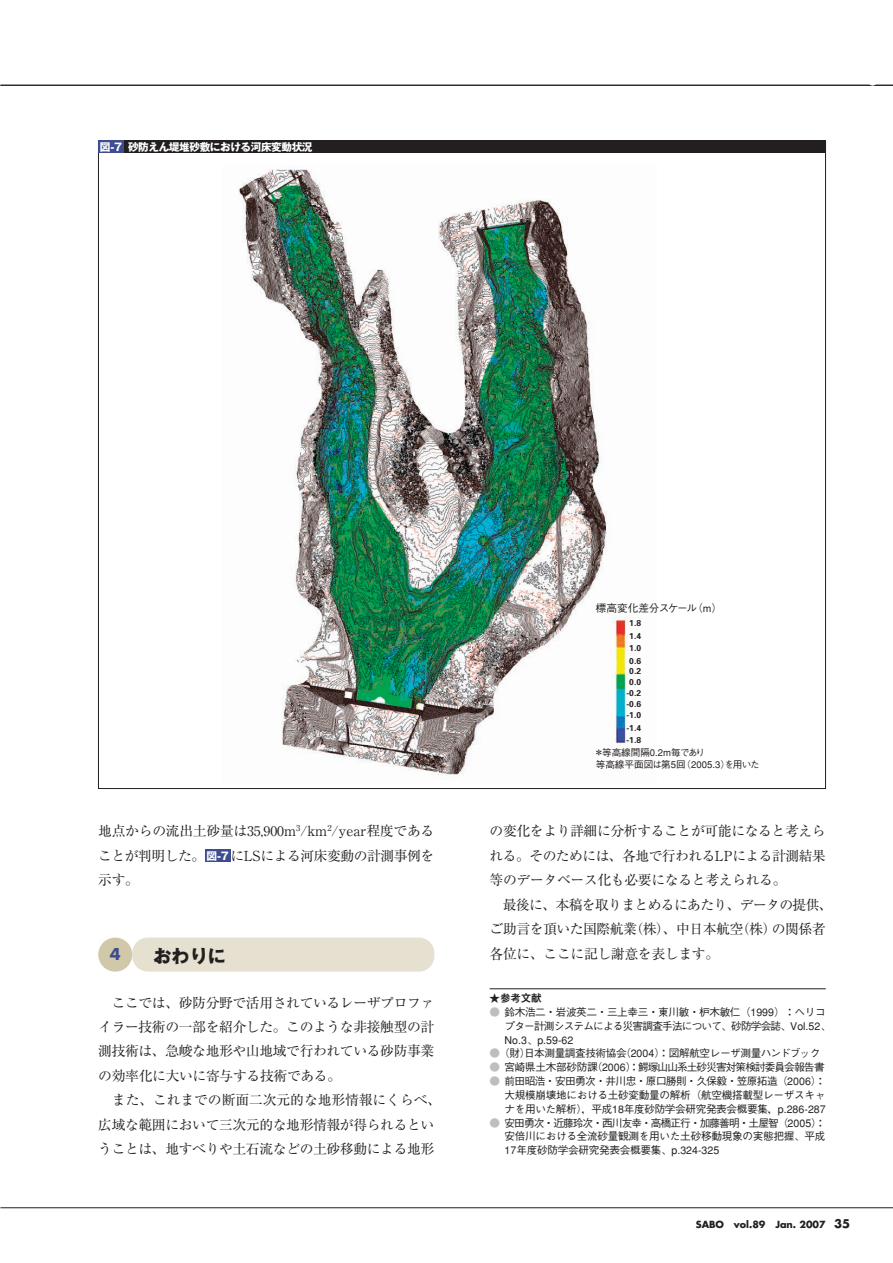
<style>
.page{position:relative;width:893px;height:1263px;background:#fff}
.page>*{position:absolute;margin:0;border:0;box-sizing:border-box;transform-origin:0 0}
.t1{font:700 18.15px "Gothic MB101";color:#231f20}
.t2{font:700 15.9px "Futura";color:#3e4d8f}
.t3{font:13.8px/24.5px "Ryumin";letter-spacing:-.03em;color:#231f20}
.t4{font:500 10.65px/13.8px "Gothic BBB";letter-spacing:-.035em;color:#231f20;text-align:justify}
.t5{font:500 10.65px/13.8px "Gothic BBB";letter-spacing:-.055em;color:#231f20}
.t6{font:500 10.65px "Gothic BBB";letter-spacing:-.085em;color:#231f20}
.t7{font:700 10.65px "Gothic MB101";letter-spacing:-.04em;color:#fff}
.t8{font:500 10.65px "Gothic BBB";color:#231f20}
.t9{font:10.65px "Midashi Go MB31";color:#231f20}
.t10{font:500 9.6px/11.7px "Gothic BBB";color:#231f20}
.t11{font:700 9.6px "Futura";color:#231f20}
.t12{font:700 8.55px/10.9px "Univers";color:#231f20;text-align:justify}
.s1{color:#bcbec0}
.s2{font-size:11.7px}
</style>
<div class="page">
<div style="left:132px;top:938px;width:302px;height:34px;background:#e5e0cf;border-radius:16px"></div>
<div style="left:98px;top:938px;width:34px;height:34px;background:#d1c8a9;border-radius:50%"></div>
<hr style="left:0;top:1208px;width:892px;height:1px;background:#231f20">
<img style="left:238px;top:166px;width:369px;height:613px">
<div style="left:98px;top:140px;width:26px;height:13px;background:#3e4d8f"></div>
<div style="left:124px;top:140px;width:701px;height:13px;background:#231f20"></div>
<hr style="left:489px;top:989px;width:336px;height:1px;background:#231f20">
<hr style="left:0;top:85px;width:892px;height:1px;background:#231f20">
<div style="left:205px;top:850px;width:25px;height:12px;background:#3e4d8f"></div>
<img style="left:602px;top:609px;width:26px;height:139px">
<p class="t7" style="left:100px;top:143px;width:214px">図-7 砂防えん堤堆砂敷における河床変動状況</p>
<p class="t3" style="left:98px;top:821px;width:337px">地点からの流出土砂量は35,900m<sup>3</sup>/km<sup>2</sup>/year程度であることが判明した。</p>
<p class="t3" style="left:230px;top:845px;width:205px">にLSによる河床変動の計測事例を</p>
<p class="t7" style="left:206px;top:852px;width:24px">図-7</p>
<p class="t3" style="left:98px;top:870px;width:42px">示す。</p>
<h1 class="t1" style="left:153px;top:949px;width:74px">おわりに</h1>
<p class="t3" style="left:98px;top:992px;width:337px;text-align:justify;text-indent:13px">ここでは、砂防分野で活用されているレーザプロファイラー技術の一部を紹介した。このような非接触型の計測技術は、急峻な地形や山地域で行われている砂防事業の効率化に大いに寄与する技術である。</p>
<p class="t3" style="left:98px;top:1090px;width:344px;text-indent:14px">また、これまでの断面二次元的な地形情報にくらべ、広域な範囲において三次元的な地形情報が得られるということは、地すべりや土石流などの土砂移動による地形</p>
<p class="t2" style="left:110px;top:947px;width:12px">4</p>
<p class="t8" style="left:595px;top:604px;width:128px">標高変化差分スケール（ｍ）</p>
<p class="t12" style="left:629px;top:618px;width:13px;line-height:12.5px">1.8<br>1.4<br>1.0<br>0.6</p>
<p class="t12" style="left:626px;top:667px;width:16px;text-align:center">0.2<br>0.0 -0.2 -0.6 -1.0</p>
<p class="t12" style="left:626px;top:723px;width:16px;line-height:11.7px">-1.4 -1.8</p>
<p class="t10" style="left:594px;top:748px;width:167px">＊等高線間隔0.2m毎であり<br>等高線平面図は第5回（2005.3）を用いた</p>
<p class="t3" style="left:489px;top:821px;width:337px;text-align:justify">の変化をより詳細に分析することが可能になると考えられる。そのためには、各地で行われるLPによる計測結果等のデータベース化も必要になると考えられる。</p>
<p class="t3" style="left:489px;top:894px;width:344px;text-indent:13px">最後に、本稿を取りまとめるにあたり、データの提供、ご助言を頂いた国際航業（株）、中日本航空（株）の関係者各位に、ここに記し謝意を表します。</p>
<p class="t9" style="left:489px;top:994px;width:53px">★参考文献</p>
<p class="t5" style="left:504px;top:1007px;width:328px;text-indent:-15px"><span class="s1">●</span> 鈴木浩二・岩波英二・三上幸三・東川敏・枦木敏仁（1999）：ヘリコプター計測システムによる災害調査手法について、砂防学会誌、Vol.52、<br>No.3、p.59-62</p>
<p class="t4" style="left:489px;top:1048px;width:332px"><span class="s1">●</span>（財）日本測量調査技術協会（2004）：図解航空レーザ測量ハンドブック</p>
<p class="t6" style="left:489px;top:1063px;width:336px"><span class="s1">●</span> 宮崎県土木部砂防課（2006）：鰐塚山山系土砂災害対策検討委員会報告書</p>
<p class="t4" style="left:504px;top:1076px;width:323px;text-indent:-15px"><span class="s1">●</span> 前田昭浩・安田勇次・井川忠・原口勝則・久保毅・笠原拓造（2006）：大規模崩壊地における土砂変動量の解析（航空機搭載型レーザスキャナを用いた解析），平成18年度砂防学会研究発表会概要集，p.286-287</p>
<p class="t4" style="left:504px;top:1117px;width:323px;text-indent:-15px"><span class="s1">●</span> 安田勇次・近藤玲次・西川友幸・高橋正行・加藤善明・土屋智（2005）：安倍川における全流砂量観測を用いた土砂移動現象の実態把握、平成17年度砂防学会研究発表会概要集、p.324-325</p>
<p class="t11" style="left:695px;top:1220px;width:156px">SABO vol.89 Jan. 2007 <span class="s2">35</span></p>
</div>
